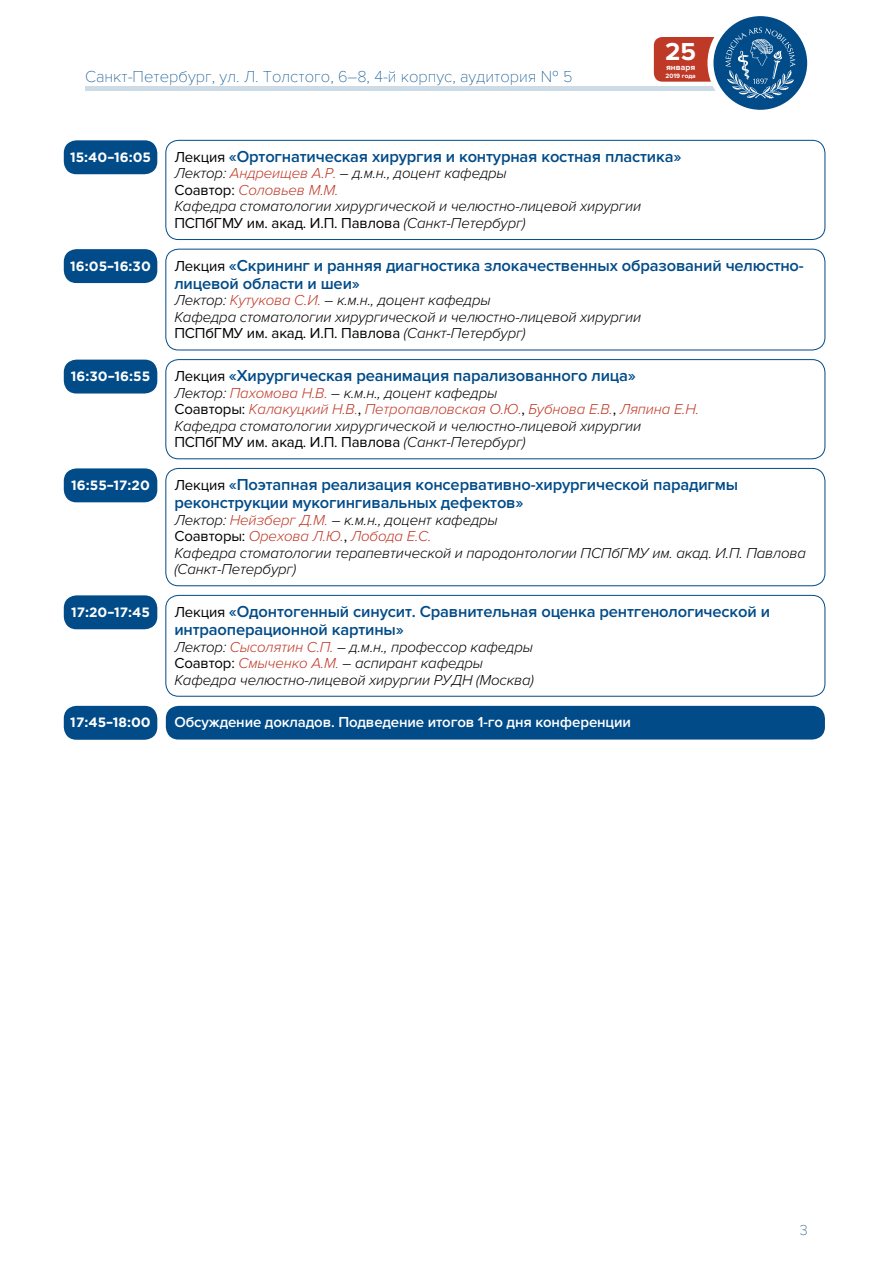
<style>
.page{position:relative;width:893px;height:1263px;background:#fff}
.page>*{position:absolute;margin:0;border:0;box-sizing:border-box;transform-origin:0 0}
.t1{font:700 25.5px "Proxima Nova";color:#fff}
.t2{font:600 16.5px/18.1px "Proxima Nova";letter-spacing:-.01em;color:#004b88}
.t3{font:100 16.5px "Proxima Nova T";color:#004b88}
.t4{font:italic 300 15px/16.5px "Proxima Nova";letter-spacing:-.01em;color:#000}
.t5{font:600 15px "Proxima Nova";letter-spacing:-.01em;color:#fff}
.t6{font:100 15px "Proxima Nova T";color:#004b88}
.t7{font:700 13.5px "Gotham Pro";color:#fff}
.t8{font:700 8.4px "Proxima Nova";color:#fff}
.t9{font:700 6.45px "Proxima Nova";color:#fff}
.s1{font-weight:400;font-size:15px;color:#000}
.s2{color:#bf3927}
.s3{font-weight:400;font-style:normal}
</style>
<div class="page">
<div style="left:85px;top:86px;width:666px;height:5px;background:#cddbe7"></div>
<div style="left:654px;top:37px;width:71px;height:45px;background:#bf3927;border-radius:9px"></div>
<svg style="left:710px;top:13px;width:100px;height:100px;fill:#004b88"></svg>
<div style="left:707px;top:10px;width:106px;height:106px;border:6px solid #fff;border-radius:50%"></div>
<svg style="left:725px;top:27px;width:70px;height:72px"></svg>
<div style="left:165px;top:140px;width:660px;height:100px;border:1px solid #004b88;border-radius:13px"></div>
<div style="left:64px;top:140px;width:93px;height:34px;background:#004b88;border-radius:13px"></div>
<div style="left:165px;top:249px;width:660px;height:101px;border:1px solid #004b88;border-radius:13px"></div>
<div style="left:64px;top:249px;width:93px;height:34px;background:#004b88;border-radius:13px"></div>
<div style="left:165px;top:359px;width:660px;height:100px;border:1px solid #004b88;border-radius:13px"></div>
<div style="left:64px;top:360px;width:93px;height:33px;background:#004b88;border-radius:13px"></div>
<div style="left:165px;top:468px;width:660px;height:118px;border:1px solid #004b88;border-radius:13px"></div>
<div style="left:64px;top:468px;width:93px;height:34px;background:#004b88;border-radius:13px"></div>
<div style="left:165px;top:595px;width:660px;height:102px;border:1px solid #004b88;border-radius:13px"></div>
<div style="left:64px;top:595px;width:93px;height:34px;background:#004b88;border-radius:13px"></div>
<div style="left:166px;top:706px;width:659px;height:33px;background:#004b88;border-radius:13px"></div>
<div style="left:64px;top:706px;width:93px;height:34px;background:#004b88;border-radius:13px"></div>
<p class="t3" style="left:85px;top:67px;width:489px">Санкт-Петербург, ул. Л. Толстого, 6–8, 4-й корпус, аудитория № 5</p>
<h1 class="t1" style="left:665px;top:36px;width:32px">25</h1>
<p class="t8" style="left:666px;top:62px;width:31px">января</p>
<p class="t9" style="left:665px;top:72px;width:32px">2019 года</p>
<p class="t7" style="left:70px;top:149px;width:83px">15:40–16:05</p>
<p class="t2" style="left:174px;top:148px;width:509px"><span class="s1">Лекция</span> «Ортогнатическая хирургия и контурная костная пластика»</p>
<p class="t4" style="left:174px;top:165px;width:468px">Лектор: <span class="s2">Андреищев А.Р.</span> – д.м.н., доцент кафедры<br><span class="s3">Соавтор:</span> <span class="s2">Соловьев М.М.<br></span>Кафедра стоматологии хирургической и челюстно-лицевой хирургии <span class="s3">ПСПбГМУ им. акад. И.П. Павлова</span> (Санкт-Петербург)</p>
<p class="t7" style="left:70px;top:258px;width:82px">16:05–16:30</p>
<p class="t2" style="left:174px;top:256px;width:631px"><span class="s1">Лекция</span> «Скрининг и ранняя диагностика злокачественных образований челюстно&shy;лицевой области и шеи»</p>
<p class="t4" style="left:174px;top:292px;width:468px">Лектор: <span class="s2">Кутукова С.И.</span> – к.м.н., доцент кафедры<br>Кафедра стоматологии хирургической и челюстно-лицевой хирургии<br><span class="s3">ПСПбГМУ им. акад. И.П. Павлова</span> (Санкт-Петербург)</p>
<p class="t7" style="left:71px;top:368px;width:81px">16:30–16:55</p>
<p class="t2" style="left:174px;top:367px;width:463px"><span class="s1">Лекция</span> «Хирургическая реанимация парализованного лица»</p>
<p class="t4" style="left:174px;top:385px;width:526px">Лектор: <span class="s2">Пахомова Н.В.</span> – к.м.н., доцент кафедры<br><span class="s3">Соавторы:</span> <span class="s2">Калакуцкий Н.В.</span><span class="s3">,</span> <span class="s2">Петропавловская О.Ю.</span><span class="s3">,</span> <span class="s2">Бубнова Е.В.</span><span class="s3">,</span> <span class="s2">Ляпина Е.Н.<br></span>Кафедра стоматологии хирургической и челюстно-лицевой хирургии <span class="s3">ПСПбГМУ им. акад. И.П. Павлова</span> (Санкт-Петербург)</p>
<p class="t7" style="left:71px;top:477px;width:80px">16:55–17:20</p>
<p class="t2" style="left:174px;top:476px;width:565px"><span class="s1">Лекция</span> «Поэтапная реализация консервативно-хирургической парадигмы реконструкции мукогингивальных дефектов»</p>
<p class="t4" style="left:174px;top:512px;width:633px">Лектор: <span class="s2">Нейзберг Д.М.</span> – к.м.н., доцент кафедры<br><span class="s3">Соавторы:</span> <span class="s2">Орехова Л.Ю.</span><span class="s3">,</span> <span class="s2">Лобода Е.С.<br></span>Кафедра стоматологии терапевтической и пародонтологии ПСПбГМУ им. акад. И.П. Павлова (Санкт-Петербург)</p>
<p class="t7" style="left:71px;top:604px;width:80px">17:20–17:45</p>
<p class="t2" style="left:174px;top:603px;width:597px"><span class="s1">Лекция</span> «Одонтогенный синусит. Сравнительная оценка рентгенологической и интраоперационной картины»</p>
<p class="t4" style="left:174px;top:639px;width:361px">Лектор: <span class="s2">Сысолятин С.П.</span> – д.м.н., профессор кафедры<br><span class="s3">Соавтор:</span> <span class="s2">Смыченко А.М.</span> – аспирант кафедры<br>Кафедра челюстно-лицевой хирургии РУДН (Москва)</p>
<p class="t7" style="left:70px;top:715px;width:82px">17:45–18:00</p>
<p class="t5" style="left:174px;top:714px;width:458px">Обсуждение докладов. Подведение итогов 1-го дня конференции</p>
<p class="t6" style="left:800px;top:1222px;width:9px">3</p>
</div>
